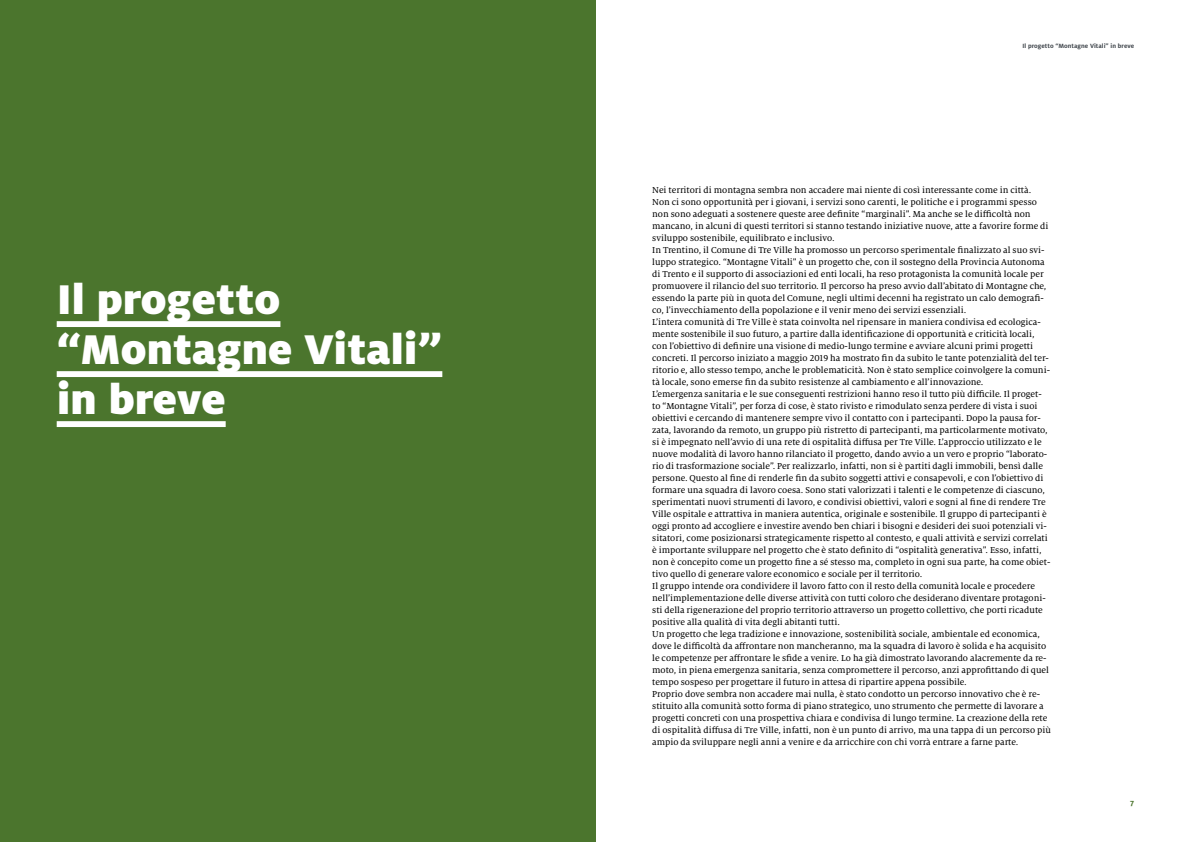
<style>
.page{position:relative;width:1191px;height:842px;background:#fff}
.page>*{position:absolute;margin:0;border:0;box-sizing:border-box;transform-origin:0 0}
.t1{font:900 46px/50px "Milo Pro";color:#fff}
.t2{font:9.5px/12px "Milo Serif Pro Text";color:#000}
.t3{font:700 8.4px "Milo Pro";color:#4b752d}
.t4{font:700 6.8px "Milo Pro";letter-spacing:.005em;color:#41474d}
</style>
<div class="page">
<div style="left:0;top:0;width:595px;height:842px;background:#4b752d"></div>
<div style="left:57px;top:321px;width:223px;height:6px;background:#fff"></div>
<div style="left:57px;top:371px;width:385px;height:6px;background:#fff"></div>
<div style="left:57px;top:421px;width:169px;height:6px;background:#fff"></div>
<h1 class="t1" style="left:57px;top:274px;width:387px">Il progetto “Montagne Vitali” in breve</h1>
<p class="t4" style="left:1022px;top:42px;width:113px">Il progetto “Montagne Vitali” in breve</p>
<p class="t2" style="left:652px;top:184px;width:400px">Nei territori di montagna sembra non accadere mai niente di così interessante come in città.<br>Non ci sono opportunità per i giovani, i servizi sono carenti, le politiche e i programmi spesso non sono adeguati a sostenere queste aree definite “marginali”. Ma anche se le difficoltà non mancano, in alcuni di questi territori si stanno testando iniziative nuove, atte a favorire forme di sviluppo sostenibile, equilibrato e inclusivo.<br>In Trentino, il Comune di Tre Ville ha promosso un percorso sperimentale finalizzato al suo svi&shy;luppo strategico. “Montagne Vitali” è un progetto che, con il sostegno della Provincia Autonoma di Trento e il supporto di associazioni ed enti locali, ha reso protagonista la comunità locale per promuovere il rilancio del suo territorio. Il percorso ha preso avvio dall’abitato di Montagne che, essendo la parte più in quota del Comune, negli ultimi decenni ha registrato un calo demografi&shy;co, l’invecchiamento della popolazione e il venir meno dei servizi essenziali.<br>L’intera comunità di Tre Ville è stata coinvolta nel ripensare in maniera condivisa ed ecologica&shy;mente sostenibile il suo futuro, a partire dalla identificazione di opportunità e criticità locali, con l’obiettivo di definire una visione di medio-lungo termine e avviare alcuni primi progetti concreti. Il percorso iniziato a maggio 2019 ha mostrato fin da subito le tante potenzialità del ter&shy;ritorio e, allo stesso tempo, anche le problematicità. Non è stato semplice coinvolgere la comuni&shy;tà locale, sono emerse fin da subito resistenze al cambiamento e all’innovazione.<br>L’emergenza sanitaria e le sue conseguenti restrizioni hanno reso il tutto più difficile. Il proget&shy;to “Montagne Vitali”, per forza di cose, è stato rivisto e rimodulato senza perdere di vista i suoi obiettivi e cercando di mantenere sempre vivo il contatto con i partecipanti. Dopo la pausa for&shy;zata, lavorando da remoto, un gruppo più ristretto di partecipanti, ma particolarmente motivato, si è impegnato nell’avvio di una rete di ospitalità diffusa per Tre Ville. L’approccio utilizzato e le nuove modalità di lavoro hanno rilanciato il progetto, dando avvio a un vero e proprio “laborato&shy;rio di trasformazione sociale”. Per realizzarlo, infatti, non si è partiti dagli immobili, bensì dalle persone. Questo al fine di renderle fin da subito soggetti attivi e consapevoli, e con l’obiettivo di formare una squadra di lavoro coesa. Sono stati valorizzati i talenti e le competenze di ciascuno, sperimentati nuovi strumenti di lavoro, e condivisi obiettivi, valori e sogni al fine di rendere Tre Ville ospitale e attrattiva in maniera autentica, originale e sostenibile. Il gruppo di partecipanti è oggi pronto ad accogliere e investire avendo ben chiari i bisogni e desideri dei suoi potenziali vi&shy;sitatori, come posizionarsi strategicamente rispetto al contesto, e quali attività e servizi correlati è importante sviluppare nel progetto che è stato definito di “ospitalità generativa”. Esso, infatti, non è concepito come un progetto fine a sé stesso ma, completo in ogni sua parte, ha come obiet&shy;tivo quello di generare valore economico e sociale per il territorio.<br>Il gruppo intende ora condividere il lavoro fatto con il resto della comunità locale e procedere nell’implementazione delle diverse attività con tutti coloro che desiderano diventare protagoni&shy;sti della rigenerazione del proprio territorio attraverso un progetto collettivo, che porti ricadute positive alla qualità di vita degli abitanti tutti.<br>Un progetto che lega tradizione e innovazione, sostenibilità sociale, ambientale ed economica, dove le difficoltà da affrontare non mancheranno, ma la squadra di lavoro è solida e ha acquisito le competenze per affrontare le sfide a venire. Lo ha già dimostrato lavorando alacremente da re&shy;moto, in piena emergenza sanitaria, senza compromettere il percorso, anzi approfittando di quel tempo sospeso per progettare il futuro in attesa di ripartire appena possibile.<br>Proprio dove sembra non accadere mai nulla, è stato condotto un percorso innovativo che è re&shy;stituito alla comunità sotto forma di piano strategico, uno strumento che permette di lavorare a progetti concreti con una prospettiva chiara e condivisa di lungo termine. La creazione della rete di ospitalità diffusa di Tre Ville, infatti, non è un punto di arrivo, ma una tappa di un percorso più ampio da sviluppare negli anni a venire e da arricchire con chi vorrà entrare a farne parte.</p>
<p class="t3" style="left:1130px;top:798px;width:5px">7</p>
</div>
